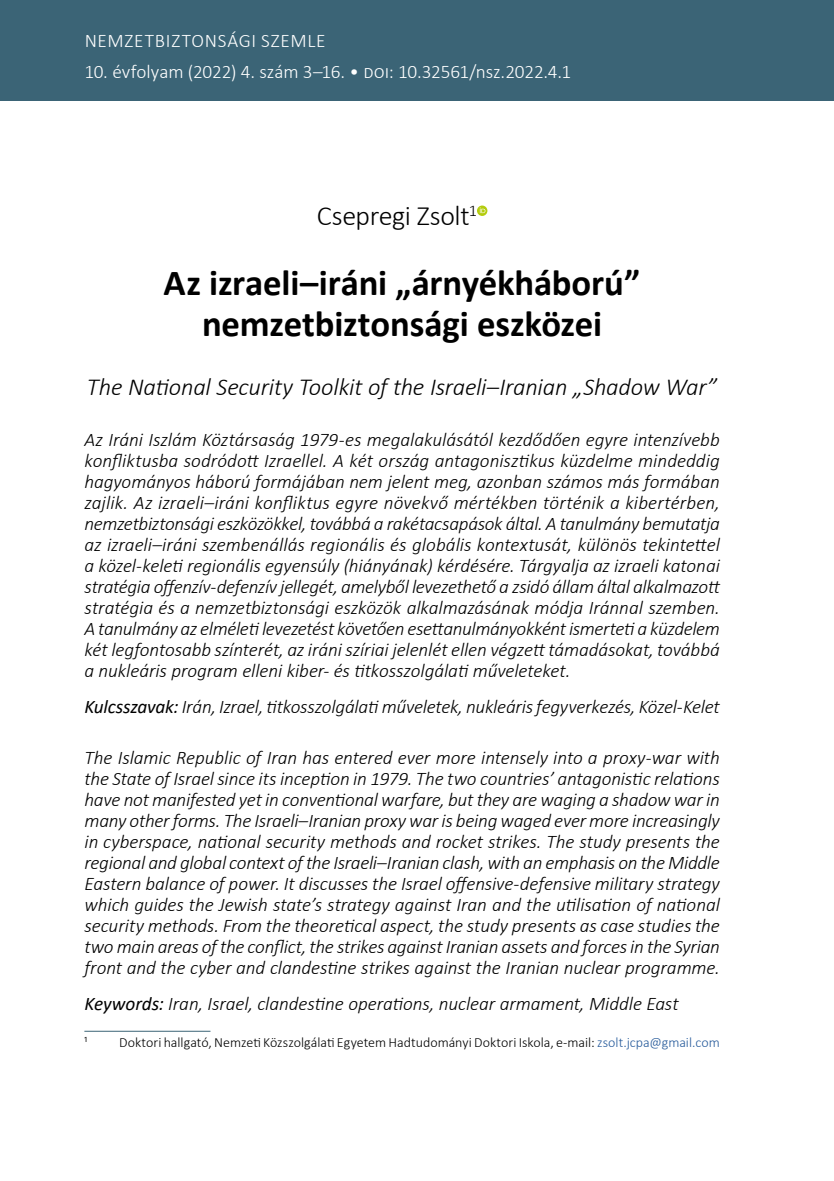
<style>
.page{position:relative;width:834px;height:1181px;background:#fff}
.page>*{position:absolute;margin:0;border:0;box-sizing:border-box;transform-origin:0 0}
.t1{font:700 36.75px/40.2px "Calibri";letter-spacing:-.005em;color:#000;text-align:center}
.t2{font:300 28px "Calibri";color:#000}
.t3{font:italic 300 24.5px "Calibri";letter-spacing:-.01em;color:#000}
.t4{font:italic 300 19.25px/21px "Calibri";letter-spacing:-.01em;color:#000;text-align:justify}
.t5{font:300 19.25px "Calibri";letter-spacing:-.015em;color:#fff}
.t6{font:300 19.25px "Calibri";letter-spacing:.02em;color:#fff}
.t7{font:300 14px "Calibri";letter-spacing:-.005em;color:#000}
.t8{font:8.22px "Calibri";color:#000}
.s1{font-weight:400}
.s2{color:#275b9b}
</style>
<div class="page">
<div style="left:0;top:0;width:833px;height:101px;background:#3b6476"></div>
<svg style="left:477px;top:205px;width:10px;height:11px"></svg>
<svg style="left:479px;top:207px;width:6px;height:6px"></svg>
<hr style="left:84px;top:1031px;width:126px;height:1px;background:#3b6476">
<p class="t6" style="left:85px;top:29px;width:242px">NEMZETBIZTONSÁGI SZEMLE</p>
<p class="t5" style="left:84px;top:60px;width:488px">10. évfolyam (2022) 4. szám 3–16. • doi: 10.32561/nsz.2022.4.1</p>
<h2 class="t2" style="left:317px;top:199px;width:162px">Csepregi Zsolt<sup>1</sup></h2>
<h1 class="t1" style="left:164px;top:262px;width:478px">Az izraeli–iráni „árnyékháború” nemzetbiztonsági eszközei</h1>
<p class="t3" style="left:87px;top:372px;width:631px">The National Security Toolkit of the Israeli–Iranian „Shadow War”</p>
<p class="t4" style="left:84px;top:429px;width:637px">Az Iráni Iszlám Köztársaság -1979-es megalakulásától kezdődően egyre intenzívebb konfliktusba sodródott Izraellel. A két ország antagonisztikus küzdelme mindeddig hagyományos háború formájában nem jelent meg, azonban számos más formában zajlik. Az izraeli–iráni konfliktus egyre növekvő mértékben történik a kibertérben, nemzetbiztonsági eszközökkel, továbbá a rakétacsapások által. A tanulmány bemutatja az izraeli–iráni szembenállás regionális és globális kontextusát, különös tekintettel a közel-keleti regionális egyensúly (hiányának) kérdésére. Tárgyalja az izraeli katonai stratégia offenzív-defenzív jellegét, amelyből levezethető a zsidó állam által alkalmazott stratégia és a nemzetbiztonsági eszközök alkalmazásának módja Iránnal szemben.<br>A tanulmány az elméleti levezetést követően esettanulmányokként ismerteti a küzdelem két legfontosabb színterét, az iráni szíriai jelenlét ellen végzett támadásokat, továbbá a nukleáris program elleni kiber- és titkosszolgálati műveleteket.</p>
<p class="t4" style="left:84px;top:696px;width:636px"><span class="s1">Kulcsszavak:</span> Irán, Izrael, titkosszolgálati műveletek, nukleáris fegyverkezés, Közel-Kelet</p>
<p class="t4" style="left:84px;top:746px;width:637px">The Islamic Republic of Iran has entered ever more intensely into a proxy-war with the State of Israel since its inception in -1979. The two countries’ antagonistic relations have not manifested yet in conventional warfare, but they are waging a shadow war in many otherforms. The Israeli–Iranian proxy war is being waged ever more increasingly in cyberspace, national security methods and rocket strikes. The study presents the regional and global context of the Israeli–Iranian clash, with an emphasis on the Middle Eastern balance of power. It discusses the Israel offensive-defensive military strategy which guides the Jewish state’s strategy against Iran and the utilisation of national security methods. From the theoretical aspect, the study presents as case studies the two main areas of the conflict, the strikes against Iranian assets and forces in the Syrian front and the cyber and clandestine strikes against the Iranian nuclear programme.</p>
<p class="t4" style="left:84px;top:992px;width:595px"><span class="s1">Keywords:</span> Iran, Israel, clandestine operations, nuclear armament, Middle East</p>
<p class="t8" style="left:84px;top:1034px;width:4px">1</p>
<p class="t7" style="left:119px;top:1033px;width:602px">Doktori hallgató, Nemzeti Közszolgálati Egyetem Hadtudományi Doktori Iskola, e-mail: <span class="s2">zsolt.jcpa@gmail.com</span></p>
</div>
